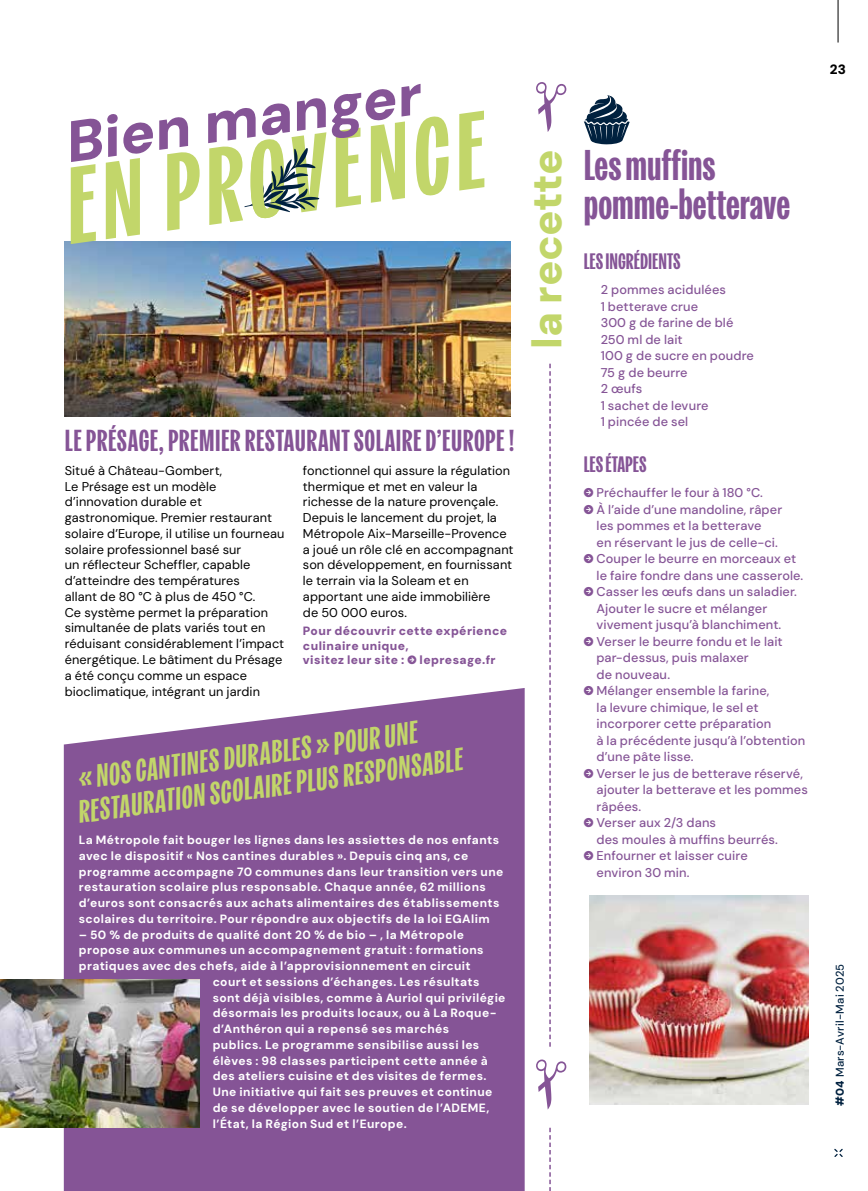
<style>
.page{position:relative;width:868px;height:1191px;background:#fff}
.page>*{position:absolute;margin:0;border:0;box-sizing:border-box;transform-origin:0 0}
.t1{font:700 extra-condensed 101.85px "Kensington";color:#c2d66a}
.t2{font:900 57.75px "DM Sans";color:#855496}
.t3{font:900 41.85px "DM Sans";letter-spacing:-.01em;color:#c2d66a}
.t4{font:700 extra-condensed 40.35px/38.8px "Kensington";color:#855496}
.t5{font:700 extra-condensed 30px/33px "Kensington";color:#c2d66a}
.t6{font:700 extra-condensed 28.5px "Kensington";letter-spacing:.015em;color:#855496}
.t7{font:700 extra-condensed 21px "Kensington";color:#855496}
.t8{font:900 13.5px "DM Sans";color:#000}
.t9{font:500 12.75px/16.5px "DM Sans";letter-spacing:.01em;color:#855496}
.TXT_NOIR{font:12.75px/15.8px "DM Sans";letter-spacing:.005em;color:#000}
.TXT_NOIR-2{font:700 12px/15.8px "DM Sans";letter-spacing:.035em;color:#fff}
.t10{font:900 12px/14.4px "DM Sans";letter-spacing:.035em;color:#855496}
.t11{font:500 11.25px "DM Sans";letter-spacing:.025em;color:#00213f}
.s1{font-weight:900}
</style>
<div class="page">
<svg style="left:549px;top:364px;width:1px;height:682px"></svg>
<svg style="left:549px;top:1127px;width:1px;height:64px"></svg>
<div style="left:64px;top:688px;width:460px;height:503px;background:#855496"></div>
<img style="left:65px;top:241px;width:445px;height:175px">
<hr style="left:837px;top:0;width:1px;height:43px;background:#000">
<svg style="left:834px;top:1148px;width:8px;height:9px"></svg>
<svg style="left:583px;top:95px;width:46px;height:49px"></svg>
<img style="left:589px;top:895px;width:219px;height:209px">
<img style="left:0;top:979px;width:200px;height:148px">
<svg style="left:244px;top:148px;width:75px;height:70px"></svg>
<p class="t2" style="left:59px;top:107px;width:359px;rotate:-8deg">Bien manger</p>
<p class="t1" style="left:52px;top:134px;width:424px;rotate:-8deg">EN PROVENCE</p>
<p class="t3" style="left:520px;top:349px;width:201px;rotate:-90deg">la recette</p>
<p class="t6" style="left:65px;top:419px;width:451px">LE PRÉSAGE, PREMIER RESTAURANTSOLAIRE D’EUROPE!</p>
<p class="TXT_NOIR" style="left:65px;top:462px;width:221px">Situé à Château-Gombert,<br>Le Présage est un modèle d’innovation durable et gastronomique. Premier restaurant solaire d’Europe, il utilise un fourneau solaire professionnel basé sur<br>un réflecteur Scheffler, capable d’atteindre des températures<br>allant de 80 °C à plus de 450 °C.<br>Ce système permet la préparation simultanée de plats variés tout en réduisant considérablement l’impact énergétique. Le bâtiment du Présage a été conçu comme un espace bioclimatique, intégrant un jardin</p>
<p class="TXT_NOIR" style="left:303px;top:462px;width:209px">fonctionnel qui assure la régulation thermique et met en valeur la richesse de la nature provençale.</p>
<p class="TXT_NOIR" style="left:303px;top:510px;width:212px">Depuis le lancement du projet, la<br>Métropole Aix-Marseille-Provence a joué un rôle clé en accompagnant son développement, en fournissant le terrain via la Soleam et en apportant une aide immobilière<br>de 50 000 euros.</p>
<p class="t10" style="left:303px;top:624px;width:206px">Pour découvrir cette expérience culinaire unique,<br>visitez leur site : arrow_right_roundel lepresage.fr</p>
<p class="t5" style="left:70px;top:762px;width:389px;rotate:-8deg">« NOS CANTINES DURABLES » POUR UNE<br>RESTAURATION SCOLAIRE PLUS RESPONSABLE</p>
<p class="TXT_NOIR-2" style="left:79px;top:832px;width:426px">La Métropole fait bouger les lignes dans les assiettes de nos enfants avec le dispositif « Nos cantines durables ». Depuis cinq ans, ce programme accompagne 70 communes dans leur transition vers une restauration scolaire plus responsable. Chaque année, 62 millions d’euros sont consacrés aux achats alimentaires des établissements scolaires du territoire. Pour répondre aux objectifs de la loi EGAlim</p>
<p class="TXT_NOIR-2" style="left:79px;top:926px;width:386px">– 50 % de produits de qualité dont 20 % de bio – , la Métropole</p>
<p class="TXT_NOIR-2" style="left:79px;top:942px;width:406px">propose aux communes un accompagnement gratuit : formations</p>
<p class="TXT_NOIR-2" style="left:79px;top:958px;width:393px">pratiques avec des chefs, aide à l’approvisionnement en circuit</p>
<p class="TXT_NOIR-2" style="left:213px;top:973px;width:268px">court et sessions d’échanges. Les résultats</p>
<p class="TXT_NOIR-2" style="left:213px;top:989px;width:294px">sont déjà visibles, comme à Auriol qui privilégie</p>
<p class="TXT_NOIR-2" style="left:213px;top:1005px;width:285px">désormais les produits locaux, ou à La Roque-</p>
<p class="TXT_NOIR-2" style="left:213px;top:1021px;width:238px">d’Anthéron qui a repensé ses marchés</p>
<p class="TXT_NOIR-2" style="left:213px;top:1036px;width:268px">publics. Le programme sensibilise aussi les</p>
<p class="TXT_NOIR-2" style="left:213px;top:1052px;width:276px">élèves : 98 classes participent cette année à</p>
<p class="TXT_NOIR-2" style="left:213px;top:1068px;width:275px">des ateliers cuisine et des visites de fermes.</p>
<p class="TXT_NOIR-2" style="left:213px;top:1084px;width:281px">Une initiative qui fait ses preuves et continue</p>
<p class="TXT_NOIR-2" style="left:213px;top:1099px;width:278px">de se développer avec le soutien de l’ADEME,</p>
<p class="TXT_NOIR-2" style="left:213px;top:1115px;width:195px">l’État, la Région Sud et l’Europe.</p>
<p class="t4" style="left:583px;top:144px;width:208px">Les muffins pomme-betterave</p>
<p class="t7" style="left:583px;top:246px;width:98px">LES INGRÉDIENTS</p>
<p class="t9" style="left:600px;top:282px;width:127px">2 pommes acidulées</p>
<p class="t9" style="left:600px;top:298px;width:99px">1 betterave crue</p>
<p class="t9" style="left:600px;top:315px;width:134px">300 g de farine de blé</p>
<p class="t9" style="left:600px;top:331px;width:83px">250 ml de lait</p>
<p class="t9" style="left:600px;top:348px;width:155px">100 g de sucre en poudre</p>
<p class="t9" style="left:600px;top:364px;width:88px">75 g de beurre</p>
<p class="t9" style="left:600px;top:381px;width:43px">2 œufs</p>
<p class="t9" style="left:600px;top:397px;width:109px">1 sachet de levure</p>
<p class="t9" style="left:600px;top:414px;width:89px">1 pincée de sel</p>
<p class="t7" style="left:583px;top:449px;width:64px">LES ÉTAPES</p>
<p class="t9" style="left:583px;top:484px;width:181px">arrow_right_roundel Préchauffer le four à 180 °C.</p>
<p class="t9" style="left:596px;top:501px;width:187px;text-indent:-13px">arrow_right_roundel À l’aide d’une mandoline, râper les pommes et la betterave<br>en réservant le jus de celle-ci.</p>
<p class="t9" style="left:596px;top:550px;width:208px;text-indent:-13px">arrow_right_roundel Couper le beurre en morceaux et le faire fondre dans une casserole.</p>
<p class="t9" style="left:596px;top:583px;width:202px;text-indent:-13px">arrow_right_roundel Casser les œufs dans un saladier.<br>Ajouter le sucre et mélanger vivement jusqu’à blanchiment.</p>
<p class="t9" style="left:596px;top:633px;width:188px;text-indent:-13px">arrow_right_roundel Verser le beurre fondu et le lait par-dessus, puis malaxer<br>de nouveau.</p>
<p class="t9" style="left:596px;top:682px;width:210px;text-indent:-13px">arrow_right_roundel Mélanger ensemble la farine,<br>la levure chimique, le sel et incorporer cette préparation<br>à la précédente jusqu’à l’obtention d’une pâte lisse.</p>
<p class="t9" style="left:596px;top:765px;width:213px;text-indent:-13px">arrow_right_roundel Verser le jus de betterave réservé, ajouter la betterave et les pommes râpées.</p>
<p class="t9" style="left:596px;top:814px;width:183px;text-indent:-13px">arrow_right_roundel Verser aux 2/3 dans<br>des moules à muffins beurrés.</p>
<p class="t9" style="left:596px;top:847px;width:153px;text-indent:-13px">arrow_right_roundel Enfourner et laisser cuire environ 30 min.</p>
<p class="t8" style="left:829px;top:61px;width:18px">23</p>
<p class="t11" style="left:832px;top:1106px;width:143px;rotate:-90deg"><span class="s1">#04</span> Mars-Avril-Mai 2025</p>
</div>
